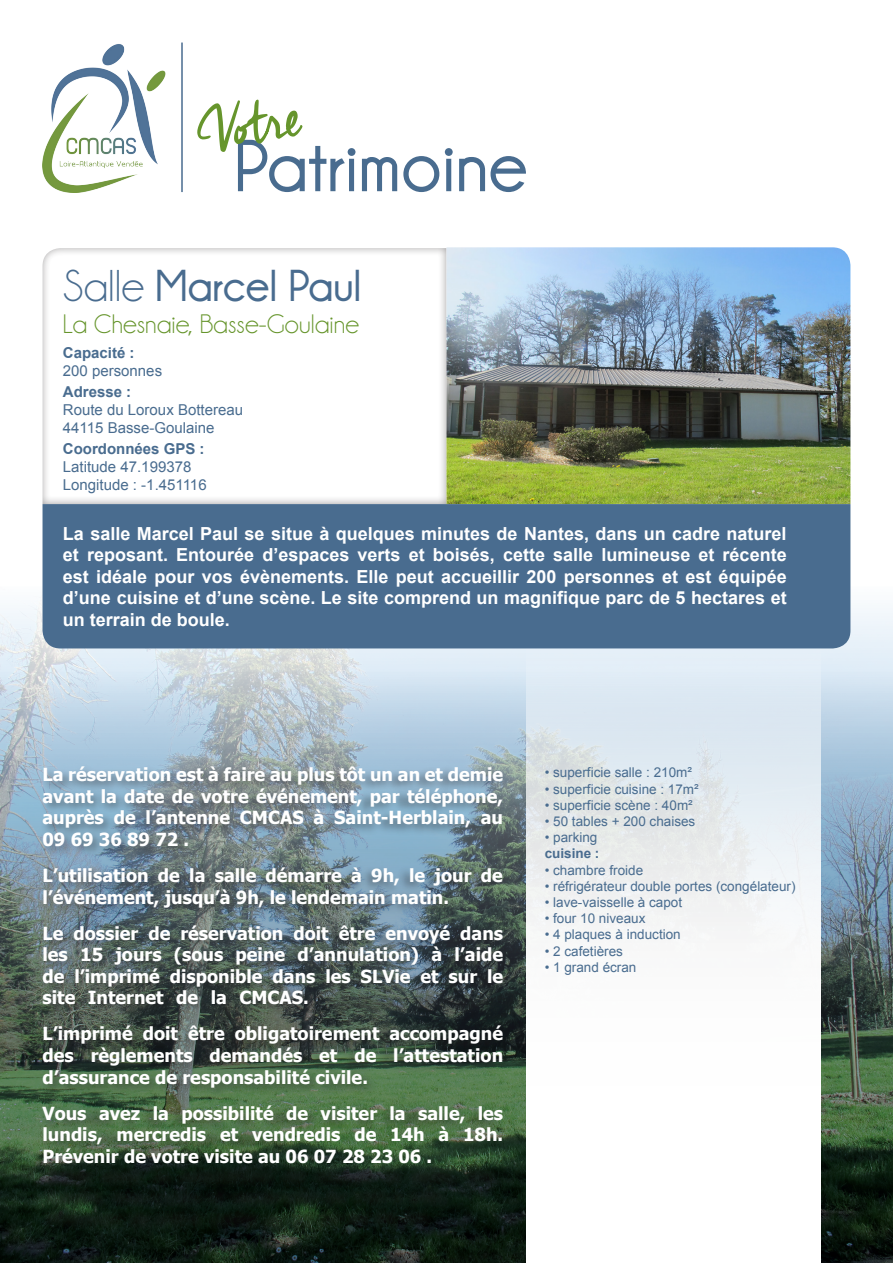
<style>
.page{position:relative;width:893px;height:1263px;background:#fff}
.page>*{position:absolute;margin:0;border:0;box-sizing:border-box;transform-origin:0 0}
.t1{font:700 45px "Champagne&Limousines";color:#496c8f}
.t2{font:27px "Champagne&Limousines";color:#66952c}
.t3{font:700 18px/21.6px "Tahoma";color:#fff;text-align:justify}
.t4{font:700 18px/21.6px "Arial";color:#fff;text-align:justify}
.t5{font:15px "Arial";color:#496c8f}
.t6{font:700 15px "Arial";color:#496c8f}
.t7{font:13.5px/16.2px "Arial";color:#496c8f}
.s1{font-weight:400}
.s2{font-weight:700}
</style>
<div class="page">
<img style="left:43px;top:44px;width:123px;height:148px">
<img style="left:446px;top:247px;width:404px;height:257px">
<img style="left:0;top:586px;width:893px;height:86px">
<div style="left:43px;top:504px;width:807px;height:144px;background:#496c8f"></div>
<svg style="left:197px;top:100px;width:329px;height:92px"></svg>
<hr style="left:181px;top:43px;width:2px;height:149px;background:#496c8f">
<img style="left:0;top:672px;width:893px;height:591px">
<div style="left:39px;top:763px;width:462px;height:470px;background:#231f20;opacity:.5"></div>
<svg style="left:526px;top:648px;width:294px;height:615px"></svg>
<p class="t1" style="left:63px;top:260px;width:300px"><span class="s1">Salle</span> Marcel Paul</p>
<p class="t2" style="left:63px;top:308px;width:298px">La Chesnaie, Basse-Goulaine</p>
<p class="t6" style="left:63px;top:343px;width:73px">Capacité :</p>
<p class="t5" style="left:63px;top:361px;width:101px">200 personnes</p>
<p class="t6" style="left:63px;top:382px;width:70px">Adresse :</p>
<p class="t5" style="left:63px;top:400px;width:182px">Route du Loroux Bottereau</p>
<p class="t5" style="left:63px;top:418px;width:153px">44115 Basse-Goulaine</p>
<p class="t6" style="left:63px;top:439px;width:143px">Coordonnées GPS :</p>
<p class="t5" style="left:63px;top:457px;width:130px">Latitude 47.199378</p>
<p class="t5" style="left:63px;top:475px;width:145px">Longitude : -1.451116</p>
<p class="t4" style="left:63px;top:523px;width:725px">La salle Marcel Paul se situe à quelques minutes de Nantes, dans un cadre naturel et reposant. Entourée d’espaces verts et boisés, cette salle lumineuse et récente est idéale pour vos évènements. Elle peut accueillir 200 personnes et est équipée d’une cuisine et d’une scène. Le site comprend un magnifique parc de 5 hectares et un terrain de boule.</p>
<p class="t3" style="left:43px;top:763px;width:462px">La réservation est à faire au plus tôt un an et demie avant la date de votre événement, par téléphone, auprès de l’antenne CMCAS à Saint-Herblain, au 09 69 36 89 72 .</p>
<p class="t3" style="left:43px;top:863px;width:462px">L’utilisation de la salle démarre à 9h, le jour de l’événement, jusqu’à 9h, le lendemain matin.</p>
<p class="t3" style="left:43px;top:921px;width:462px">Le dossier de réservation doit être envoyé dans les 15 jours (sous peine d’annulation) à l’aide de l’imprimé disponible dans les SLVie et sur le site Internet de la CMCAS.</p>
<p class="t3" style="left:43px;top:1022px;width:462px">L’imprimé doit être obligatoirement accompagné des règlements demandés et de l’attestation d’assurance de responsabilité civile.</p>
<p class="t3" style="left:43px;top:1101px;width:462px">Vous avez la possibilité de visiter la salle, les lundis, mercredis et vendredis de 14h à 18h.<br>Prévenir de votre visite au 06 07 28 23 06 .</p>
<p class="t7" style="left:545px;top:765px;width:149px">• superficie salle : 210m²</p>
<p class="t7" style="left:545px;top:781px;width:156px">• superficie cuisine : 17m²</p>
<p class="t7" style="left:545px;top:797px;width:150px">• superficie scène : 40m²</p>
<p class="t7" style="left:545px;top:813px;width:152px">• 50 tables + 200 chaises</p>
<p class="t7" style="left:545px;top:829px;width:56px">• parking <span class="s2">cuisine :</span></p>
<p class="t7" style="left:545px;top:862px;width:100px">• chambre froide</p>
<p class="t7" style="left:545px;top:878px;width:252px">• réfrigérateur double portes (congélateur)</p>
<p class="t7" style="left:545px;top:894px;width:139px">• lave-vaisselle à capot</p>
<p class="t7" style="left:545px;top:910px;width:102px">• four 10 niveaux</p>
<p class="t7" style="left:545px;top:927px;width:138px">• 4 plaques à induction</p>
<p class="t7" style="left:545px;top:943px;width:80px">• 2 cafetières</p>
<p class="t7" style="left:545px;top:959px;width:93px">• 1 grand écran</p>
</div>
